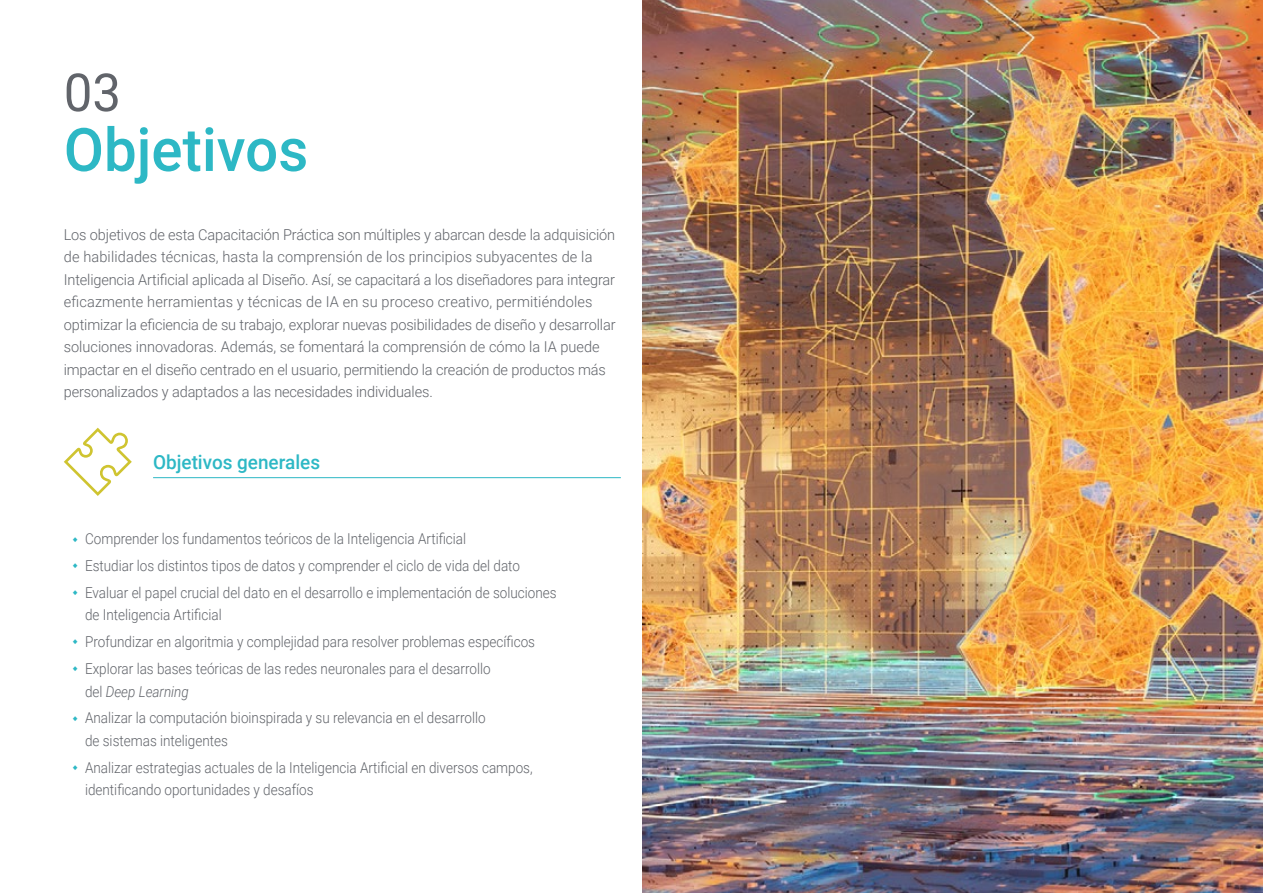
<style>
.page{position:relative;width:1263px;height:893px;background:#fff}
.page>*{position:absolute;margin:0;border:0;box-sizing:border-box;transform-origin:0 0}
.t1{font:500 60px "Roboto";color:#2db8c5}
.t2{font:52.5px "Roboto";color:#61646a}
.t3{font:500 19.5px "Roboto";color:#2db8c5}
.t4{font:300 15px/22.5px "Roboto";color:#61646a}
.t5{font:300 15px/26.7px "Roboto";color:#61646a;scale:.9 1}
.s1{font-style:italic}
</style>
<div class="page">
<img style="left:642px;top:0;width:621px;height:893px">
<hr style="left:153px;top:477px;width:468px;height:1px;background:#2db8c5">
<svg style="left:64px;top:428px;width:68px;height:68px"></svg>
<h2 class="t2" style="left:64px;top:56px;width:59px">03</h2>
<h1 class="t1" style="left:64px;top:108px;width:246px">Objetivos</h1>
<p class="t4" style="left:64px;top:222px;width:553px">Los objetivos de esta Capacitación Práctica son múltiples y abarcan desde la adquisición de habilidades técnicas, hasta la comprensión de los principios subyacentes de la Inteligencia Artificial aplicada al Diseño. Así, se capacitará a los diseñadores para integrar eficazmente herramientas y técnicas de IA en su proceso creativo, permitiéndoles optimizar la eficiencia de su trabajo, explorar nuevas posibilidades de diseño y desarrollar soluciones innovadoras. Además, se fomentará la comprensión de cómo la IA puede impactar en el diseño centrado en el usuario, permitiendo la creación de productos más personalizados y adaptados a las necesidades individuales.</p>
<h3 class="t3" style="left:153px;top:449px;width:169px">Objetivos generales</h3>
<p class="t5" style="left:85px;top:525px;width:525px">Comprender los fundamentos teóricos de la Inteligencia Artificial<br>Estudiar los distintos tipos de datos y comprender el ciclo de vida del dato<br>Evaluar el papel crucial del dato en el desarrollo e implementación de soluciones</p>
<p class="t5" style="left:85px;top:601px;width:501px">de Inteligencia Artificial<br>Profundizar en algoritmia y complejidad para resolver problemas específicos<br>Explorar las bases teóricas de las redes neuronales para el desarrollo</p>
<p class="t5" style="left:85px;top:677px;width:447px">del <span class="s1">Deep Learning<br></span>Analizar la computación bioinspirada y su relevancia en el desarrollo</p>
<p class="t5" style="left:85px;top:726px;width:499px">de sistemas inteligentes<br>Analizar estrategias actuales de la Inteligencia Artificial en diversos campos,</p>
<p class="t5" style="left:85px;top:776px;width:255px">identificando oportunidades y desafíos</p>
</div>
